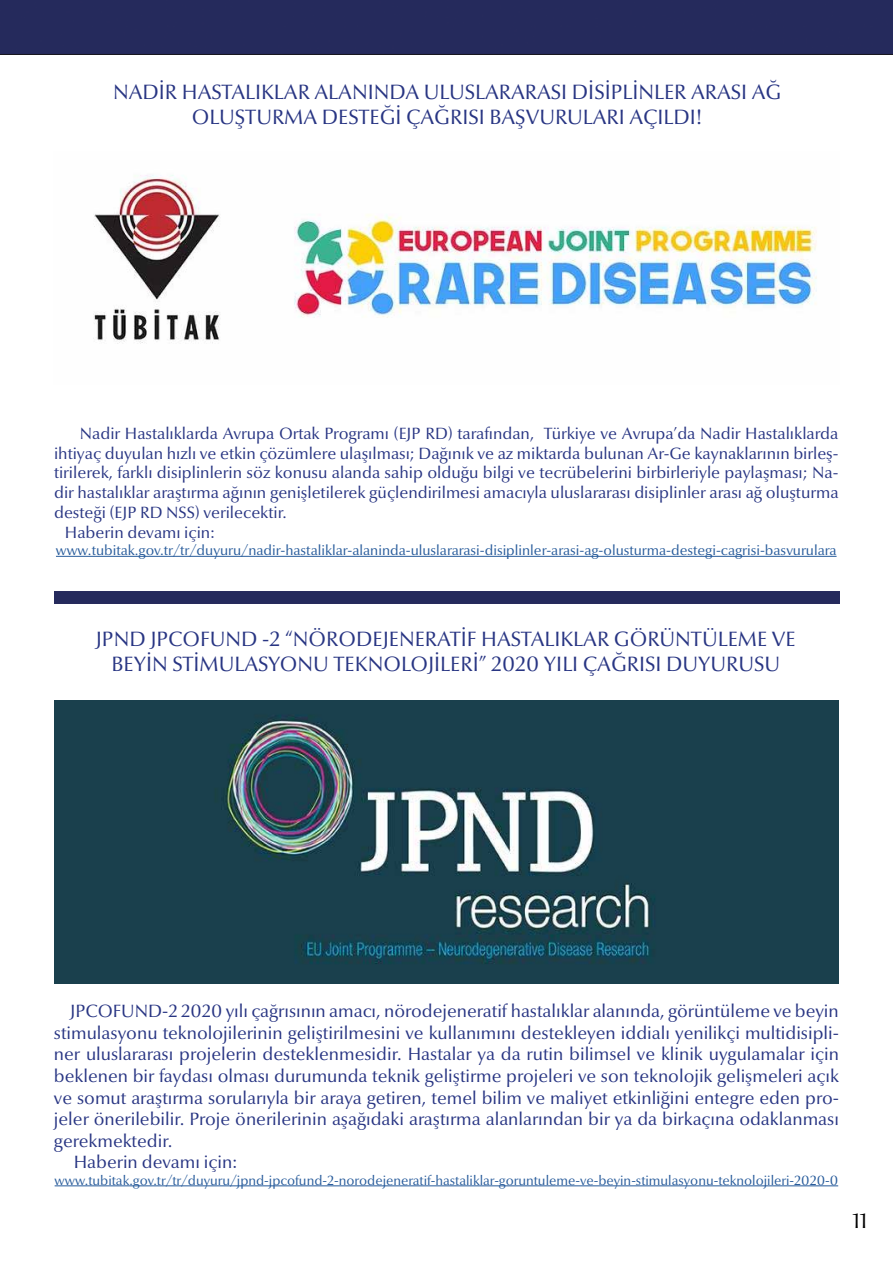
<style>
.page{position:relative;width:893px;height:1263px;background:#fff}
.page>*{position:absolute;margin:0;border:0;box-sizing:border-box;transform-origin:0 0}
.t1{font:21px/25.2px "Optima Nova";color:#283583;text-align:center}
.t2{font:21px "Optima Nova";color:#000}
.t3{font:18px "Optima Nova";color:#283583}
.t4{font:16.5px "Optima Nova";color:#283583}
.t5{font:14.25px "Optima Nova";color:#275b9b}
.t6{font:13.5px "Optima Nova";color:#275b9b}
</style>
<div class="page">
<div style="left:0;top:0;width:893px;height:55px;background:#252a5c"></div>
<div style="left:54px;top:591px;width:786px;height:13px;background:#252a5c"></div>
<img style="left:93px;top:175px;width:724px;height:169px">
<hr style="left:56px;top:556px;width:781px;height:1px;background:#275b9b">
<img style="left:54px;top:700px;width:784px;height:283px">
<hr style="left:55px;top:1185px;width:783px;height:1px;background:#275b9b">
<p class="t1" style="left:113px;top:79px;width:670px">NADİR HASTALIKLAR ALANINDA ULUSLARARASI DİSİPLİNLER ARASI AĞ<br>OLUŞTURMA DESTEĞİ ÇAĞRISI BAŞVURULARI AÇILDI!</p>
<p class="t4" style="left:80px;top:424px;width:760px">Nadir Hastalıklarda Avrupa Ortak Programı (EJP RD) tarafından, Türkiye ve Avrupa’da Nadir Hastalıklarda</p>
<p class="t4" style="left:54px;top:443px;width:786px">ihtiyaç duyulan hızlı ve etkin çözümlere ulaşılması; Dağınık ve az miktarda bulunan Ar-Ge kaynaklarının birleş-</p>
<p class="t4" style="left:54px;top:463px;width:786px">tirilerek, farklı disiplinlerin söz konusu alanda sahip olduğu bilgi ve tecrübelerini birbirleriyle paylaşması; Na-</p>
<p class="t4" style="left:54px;top:483px;width:786px">dir hastalıklar araştırma ağının genişletilerek güçlendirilmesi amacıyla uluslararası disiplinler arası ağ oluşturma</p>
<p class="t4" style="left:54px;top:503px;width:234px">desteği (EJP RD NSS) verilecektir.</p>
<p class="t4" style="left:65px;top:523px;width:152px">Haberin devamı için:</p>
<p class="t5" style="left:56px;top:542px;width:782px">www.tubitak.gov.tr/tr/duyuru/nadir-hastaliklar-alaninda-uluslararasi-disiplinler-arasi-ag-olusturma-destegi-cagrisi-basvurulara</p>
<p class="t1" style="left:96px;top:627px;width:701px">JPND JPCOFUND -2 “NÖRODEJENERATİF HASTALIKLAR GÖRÜNTÜLEME VE<br>BEYİN STİMULASYONU TEKNOLOJİLERİ” 2020 YILI ÇAĞRISI DUYURUSU</p>
<p class="t3" style="left:70px;top:1000px;width:770px">JPCOFUND-2 2020 yılı çağrısının amacı, nörodejeneratif hastalıklar alanında, görüntüleme ve beyin</p>
<p class="t3" style="left:54px;top:1022px;width:786px">stimulasyonu teknolojilerinin geliştirilmesini ve kullanımını destekleyen iddialı yenilikçi multidisipli-</p>
<p class="t3" style="left:54px;top:1044px;width:786px">ner uluslararası projelerin desteklenmesidir. Hastalar ya da rutin bilimsel ve klinik uygulamalar için</p>
<p class="t3" style="left:54px;top:1065px;width:786px">beklenen bir faydası olması durumunda teknik geliştirme projeleri ve son teknolojik gelişmeleri açık</p>
<p class="t3" style="left:54px;top:1087px;width:786px">ve somut araştırma sorularıyla bir araya getiren, temel bilim ve maliyet etkinliğini entegre eden pro-</p>
<p class="t3" style="left:54px;top:1108px;width:786px">jeler önerilebilir. Proje önerilerinin aşağıdaki araştırma alanlarından bir ya da birkaçına odaklanması</p>
<p class="t3" style="left:54px;top:1130px;width:120px">gerekmektedir.</p>
<p class="t3" style="left:74px;top:1152px;width:165px">Haberin devamı için:</p>
<p class="t6" style="left:55px;top:1172px;width:785px">www.tubitak.gov.tr/tr/duyuru/jpnd-jpcofund-2-norodejeneratif-hastaliklar-goruntuleme-ve-beyin-stimulasyonu-teknolojileri-2020-0</p>
<p class="t2" style="left:853px;top:1209px;width:16px">11</p>
</div>
